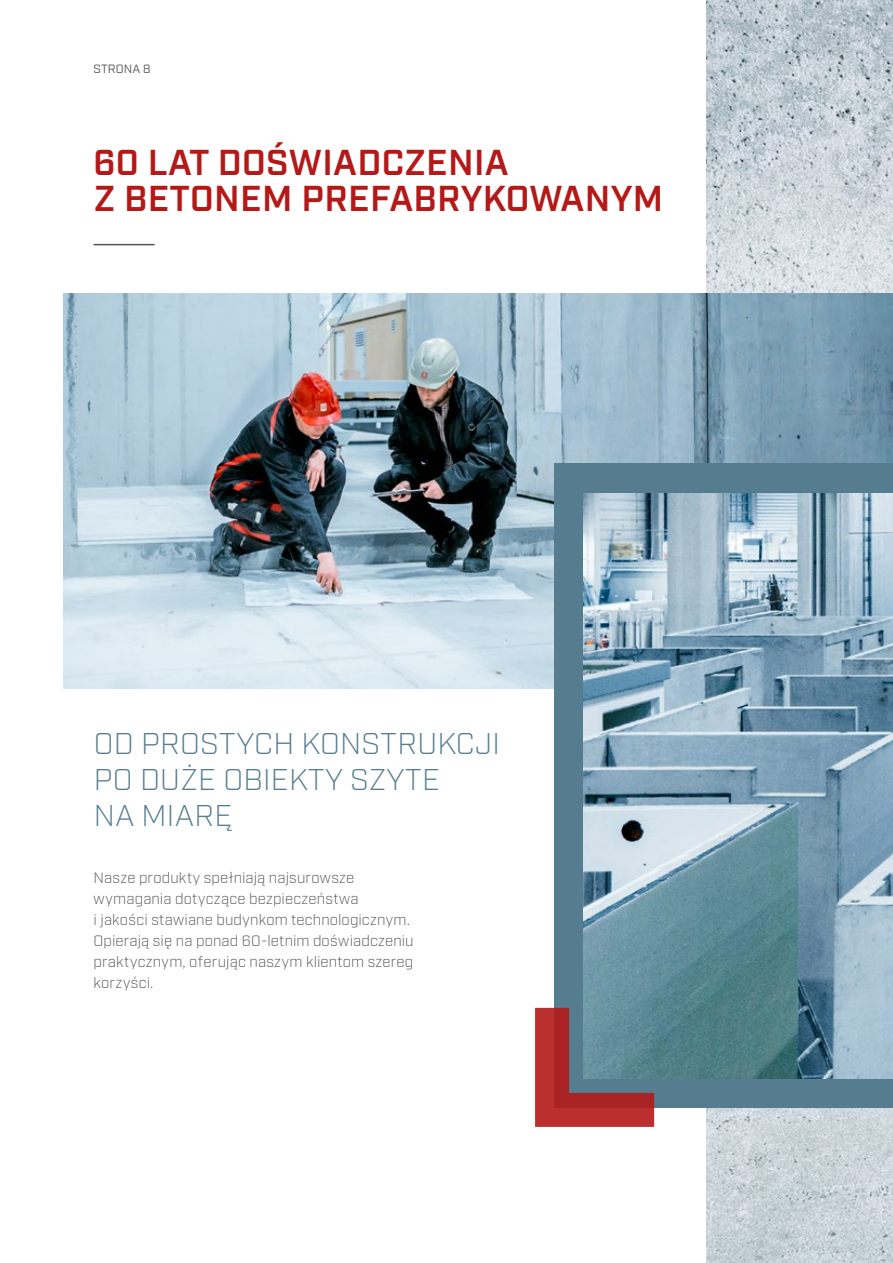
<style>
.page{position:relative;width:893px;height:1263px;background:#fff}
.page>*{position:absolute;margin:0;border:0;box-sizing:border-box;transform-origin:0 0}
.t1{font:600 36px/36px "Industry";letter-spacing:.01em;color:#b41918}
.t2{font:300 30px/36px "Industry";letter-spacing:.01em;color:#567d8f}
.t3{font:300 15px/21px "Industry";letter-spacing:.01em;color:#525251}
.t4{font:12px "Industry";letter-spacing:.01em;color:#525251}
</style>
<div class="page">
<img style="left:707px;top:0;width:186px;height:102px">
<svg style="left:706px;top:102px;width:187px;height:191px;background:#cdd5dc"></svg>
<svg style="left:654px;top:1108px;width:239px;height:155px;fill:#cdd6dc"></svg>
<img style="left:64px;top:293px;width:829px;height:395px">
<hr style="left:94px;top:244px;width:61px;height:1px;background:#525251">
<div style="left:554px;top:463px;width:339px;height:645px;background:#567d8f"></div>
<img style="left:584px;top:493px;width:309px;height:585px">
<svg style="left:535px;top:1008px;width:119px;height:119px"></svg>
<p class="t4" style="left:94px;top:61px;width:58px">STRONA 8</p>
<h1 class="t1" style="left:94px;top:146px;width:571px">60 LAT DOŚWIADCZENIA<br>Z BETONEM PREFABRYKOWANYM</h1>
<h2 class="t2" style="left:94px;top:725px;width:408px">OD PROSTYCH KONSTRUKCJI<br>PO DUŻE OBIEKTY SZYTE<br>NA MIARĘ</h2>
<p class="t3" style="left:94px;top:867px;width:321px">Nasze produkty spełniają najsurowsze wymagania dotyczące bezpieczeństwa<br>i jakości stawiane budynkom technologicznym.<br>Opierają się na ponad 60-letnim doświadczeniu praktycznym, oferując naszym klientom szereg korzyści.</p>
</div>
